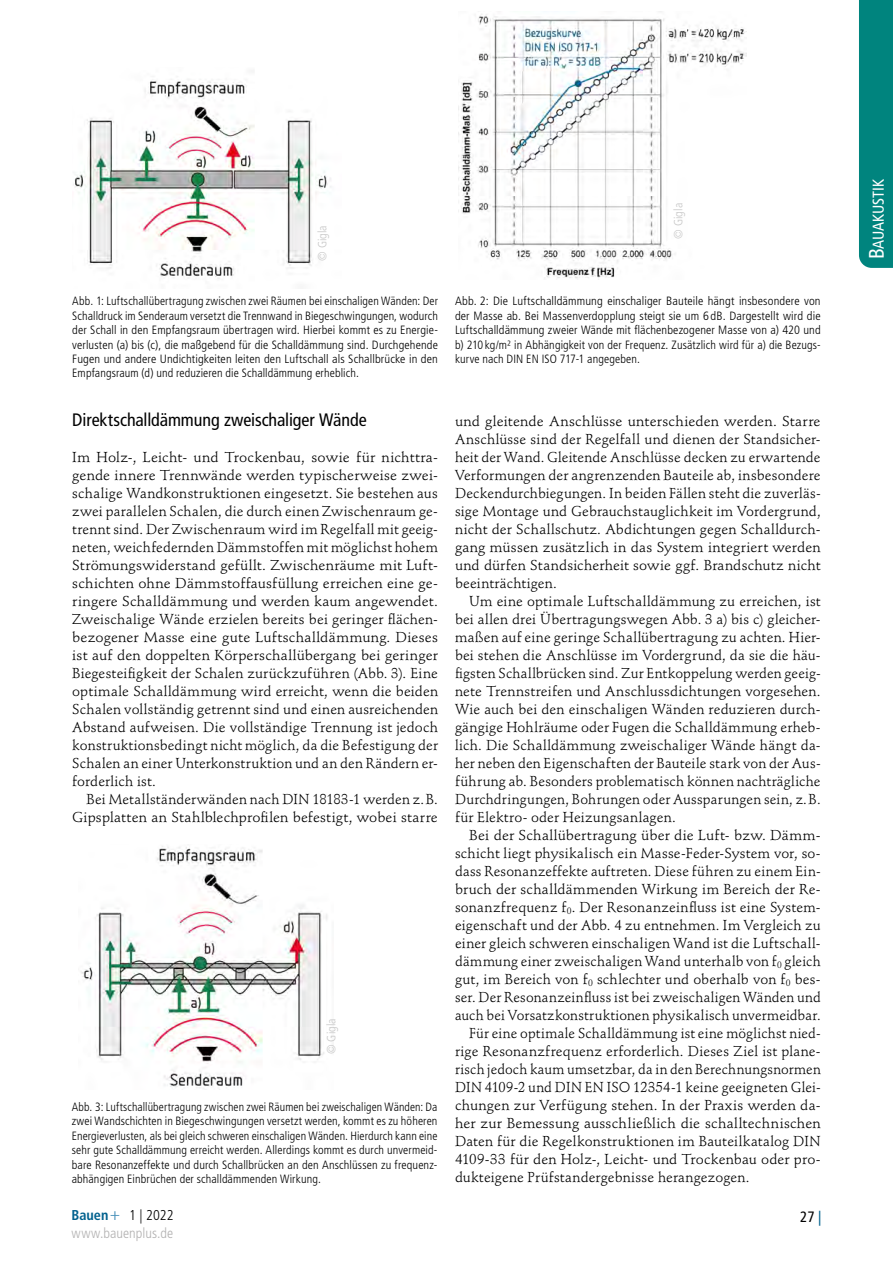
<style>
.page{position:relative;width:893px;height:1263px;background:#fff}
.page>*{position:absolute;margin:0;border:0;box-sizing:border-box;transform-origin:0 0}
.Ü_12pt{font:condensed 18px "Frutiger LT Std";letter-spacing:-.005em;color:#000}
.t1{font:condensed 15.75px "Frutiger LT Std";color:#fff}
.t2{font:condensed 15px "Frutiger LT Std";color:#000}
.Grundschrift_mit_Ein{font:14.25px/18px "Stempel Schneidler Std";letter-spacing:.01em;color:#000;text-align:justify}
.Grundschrift_ohne_Ei{font:14.25px/18px "Stempel Schneidler Std";letter-spacing:.01em;color:#000;text-align:justify}
.t3{font:300 condensed 14.25px "Frutiger LT Std";letter-spacing:.005em;color:#b3b2b2}
.t4{font:300 condensed 14.25px "Frutiger LT Std";color:#000}
.Info_Legende{font:300 condensed 12px/14.4px "Frutiger LT Std";letter-spacing:.01em;color:#000;text-align:justify}
.Copyright_grau{font:300 condensed 12px "Frutiger LT Std";letter-spacing:.005em;color:#c6c6c6}
.s1{font-weight:700;color:#00618e}
.s2{font-family:"Minion Pro";font-weight:400;font-stretch:normal;font-size:18px;color:#4a91ba}
.s3{color:#00618e}
.s4{font-size:21px}
</style>
<div class="page">
<div style="left:859px;top:0;width:34px;height:268px;background:#00847e"></div>
<img style="left:74px;top:79px;width:257px;height:200px">
<img style="left:80px;top:846px;width:248px;height:243px">
<img style="left:459px;top:14px;width:287px;height:265px">
<p class="Copyright_grau" style="left:316px;top:261px;width:37px;rotate:-90deg">© Gigla</p>
<p class="Info_Legende" style="left:72px;top:294px;width:367px">Abb. 1: Luftschallübertragung zwischen zwei Räumen bei einschaligen Wänden: Der Schalldruck im Senderaum versetzt die Trennwand in Biegeschwingungen, wodurch der Schall in den Empfangsraum übertragen wird. Hierbei kommt es zu Energie&shy;verlusten (a) bis (c), die maßgebend für die Schalldämmung sind. Durchgehende Fugen und andere Undichtigkeiten leiten den Luftschall als Schallbrücke in den Empfangsraum (d) und reduzieren die Schalldämmung erheblich.</p>
<p class="Ü_12pt" style="left:72px;top:409px;width:296px">Direktschalldämmung zweischaliger Wände</p>
<p class="Grundschrift_ohne_Ei" style="left:72px;top:448px;width:367px">Im Holz-, Leicht- und Trockenbau, sowie für nichttra&shy;gende innere Trennwände werden typischerweise zwei&shy;schalige Wandkonstruktionen eingesetzt. Sie bestehen aus zwei parallelen Schalen, die durch einen Zwischenraum ge&shy;trennt sind. Der Zwischenraum wird im Regelfall mit geeig&shy;neten, weichfedernden Dämmstoffen mit möglichst hohem Strömungswiderstand gefüllt. Zwischenräume mit Luft&shy;schichten ohne Dämmstoffausfüllung erreichen eine ge&shy;ringere Schalldämmung und werden kaum angewendet.<br>Zweischalige Wände erzielen bereits bei geringer flächen&shy;bezogener Masse eine gute Luftschalldämmung. Dieses ist auf den doppelten Körperschallübergang bei geringer Biegesteifigkeit der Schalen zurückzuführen (Abb. 3). Eine optimale Schalldämmung wird erreicht, wenn die beiden Schalen vollständig getrennt sind und einen ausreichenden Abstand aufweisen. Die vollständige Trennung ist jedoch konstruktionsbedingt nicht möglich, da die Befestigung der Schalen an einer Unterkonstruktion und an den Rändern er&shy;forderlich ist.</p>
<p class="Grundschrift_mit_Ein" style="left:72px;top:790px;width:367px;text-align:right">Bei Metallständerwänden nach DIN 18183-1 werden z.B.<br>Gipsplatten an Stahlblechprofilen befestigt, wobei starre</p>
<p class="Copyright_grau" style="left:324px;top:1054px;width:37px;rotate:-90deg">© Gigla</p>
<p class="Info_Legende" style="left:72px;top:1100px;width:367px">Abb. 3: Luftschallübertragung zwischen zwei Räumen bei zweischaligen Wänden: Da zwei Wandschichten in Biegeschwingungen versetzt werden, kommt es zu höheren Energieverlusten, als bei gleich schweren einschaligen Wänden. Hierdurch kann eine sehr gute Schalldämmung erreicht werden. Allerdings kommt es durch unvermeid&shy;bare Resonanzeffekte und durch Schallbrücken an den Anschlüssen zu frequenz&shy;abhängigen Einbrüchen der schalldämmenden Wirkung.</p>
<p class="Copyright_grau" style="left:671px;top:239px;width:37px;rotate:-90deg">© Gigla</p>
<p class="Info_Legende" style="left:455px;top:294px;width:367px">Abb. 2: Die Luftschalldämmung einschaliger Bauteile hängt insbesondere von der Masse ab. Bei Massenverdopplung steigt sie um 6 dB. Dargestellt wird die Luftschalldämmung zweier Wände mit flächenbezogener Masse von a) 420 und b) 210 kg/m² in Abhängigkeit von der Frequenz. Zusätzlich wird für a) die Bezugs&shy;kurve nach DIN EN ISO 717-1 angegeben.</p>
<p class="Grundschrift_mit_Ein" style="left:455px;top:412px;width:367px">und gleitende Anschlüsse unterschieden werden. Starre Anschlüsse sind der Regelfall und dienen der Standsicher&shy;heit der Wand. Gleitende Anschlüsse decken zu erwartende Verformungen der angrenzenden Bauteile ab, insbesondere Deckendurchbiegungen. In beiden Fällen steht die zuverläs&shy;sige Montage und Gebrauchstauglichkeit im Vordergrund, nicht der Schallschutz. Abdichtungen gegen Schalldurch&shy;gang müssen zusätzlich in das System integriert werden und dürfen Standsicherheit sowie ggf. Brandschutz nicht beeinträchtigen.</p>
<p class="Grundschrift_mit_Ein" style="left:455px;top:592px;width:367px;text-indent:14px">Um eine optimale Luftschalldämmung zu erreichen, ist bei allen drei Übertragungswegen Abb. 3 a) bis c) gleicher&shy;maßen auf eine geringe Schallübertragung zu achten. Hier&shy;bei stehen die Anschlüsse im Vordergrund, da sie die häu&shy;figsten Schallbrücken sind. Zur Entkoppelung werden geeig&shy;nete Trennstreifen und Anschlussdichtungen vorgesehen.<br>Wie auch bei den einschaligen Wänden reduzieren durch&shy;gängige Hohlräume oder Fugen die Schalldämmung erheb&shy;lich. Die Schalldämmung zweischaliger Wände hängt da&shy;her neben den Eigenschaften der Bauteile stark von der Aus&shy;führung ab. Besonders problematisch können nachträgliche Durchdringungen, Bohrungen oder Aussparungen sein, z.B. für Elektro- oder Heizungsanlagen.</p>
<p class="Grundschrift_mit_Ein" style="left:455px;top:826px;width:367px;text-indent:14px">Bei der Schallübertragung über die Luft- bzw. Dämm&shy;schicht liegt physikalisch ein Masse-Feder-System vor, so&shy;dass Resonanzeffekte auftreten. Diese führen zu einem Ein&shy;bruch der schalldämmenden Wirkung im Bereich der Re&shy;sonanzfrequenz f<sub>0</sub>. Der Resonanzeinfluss ist eine System&shy;eigenschaft und der Abb. 4 zu entnehmen. Im Vergleich zu einer gleich schweren einschaligen Wand ist die Luftschall&shy;dämmung einer zweischaligen Wand unterhalb von f<sub>0</sub> gleich gut, im Bereich von f<sub>0</sub> schlechter und oberhalb von f<sub>0</sub> bes&shy;ser. Der Resonanzeinfluss ist bei zweischaligen Wänden und auch bei Vorsatzkonstruktionen physikalisch unvermeidbar.</p>
<p class="Grundschrift_mit_Ein" style="left:455px;top:1024px;width:367px;text-indent:14px">Für eine optimale Schalldämmung ist eine möglichst nied&shy;rige Resonanzfrequenz erforderlich. Dieses Ziel ist plane&shy;risch jedoch kaum umsetzbar, da in den Berechnungsnormen DIN 4109-2 und DIN EN ISO 12354-1 keine geeigneten Glei&shy;chungen zur Verfügung stehen. In der Praxis werden da&shy;her zur Bemessung ausschließlich die schalltechnischen Daten für die Regelkonstruktionen im Bauteilkatalog DIN 4109-33 für den Holz-, Leicht- und Trockenbau oder pro&shy;dukteigene Prüfstandergebnisse herangezogen.</p>
<p class="t4" style="left:72px;top:1207px;width:104px"><span class="s1">Bauen</span><span class="s2">+</span> 1 | 2022</p>
<p class="t2" style="left:800px;top:1208px;width:23px">27 <span class="s3">|</span></p>
<p class="t3" style="left:72px;top:1225px;width:103px">www.bauenplus.de</p>
<p class="t1" style="left:869px;top:259px;width:81px;rotate:-90deg"><span class="s4">B</span>auakustik</p>
</div>
